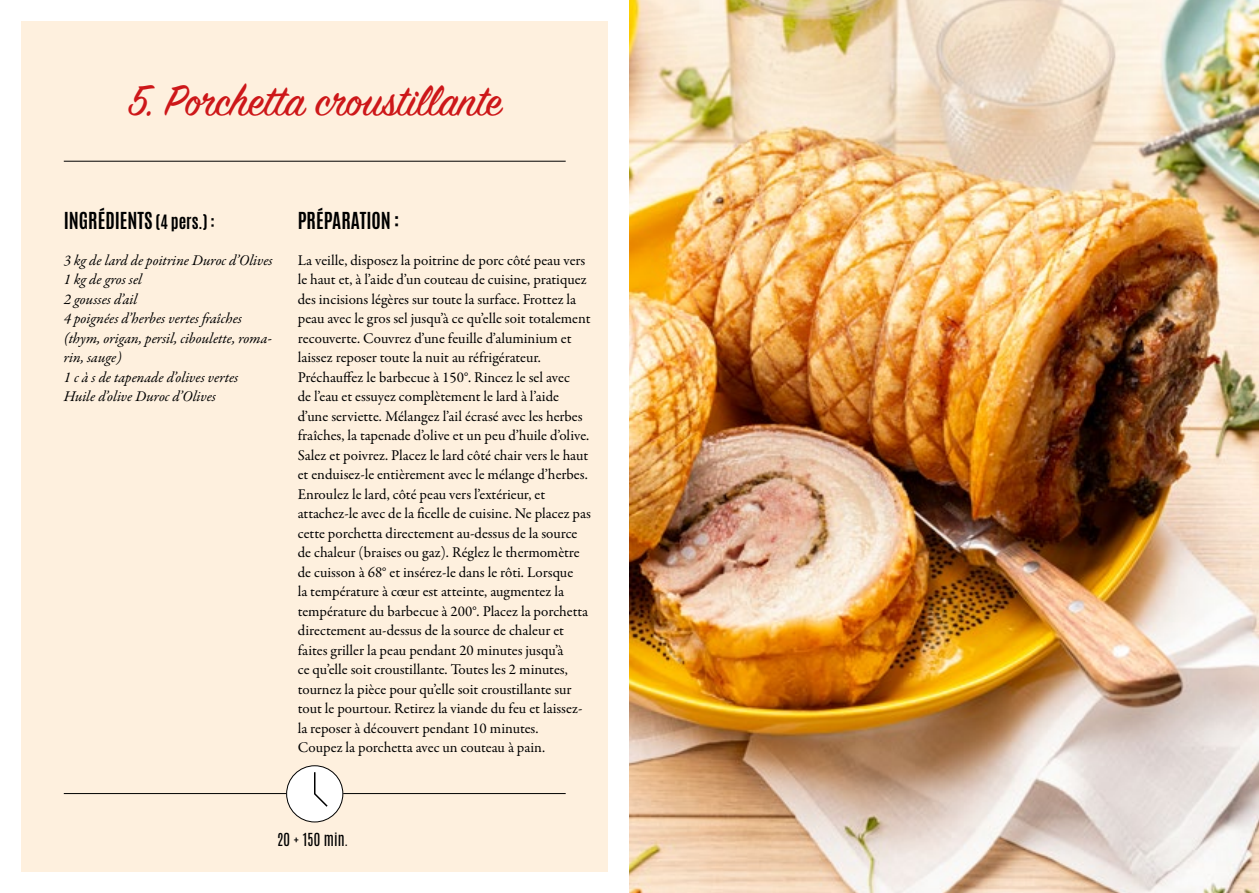
<style>
.page{position:relative;width:1259px;height:893px;background:#fff}
.page>*{position:absolute;margin:0;border:0;box-sizing:border-box;transform-origin:0 0}
.t1{font:48px "Sign Painter House Script";color:#cd1719}
.t2{font:700 19.5px "Antonio";color:#000}
.t3{font:15px/19.5px "Garamond Premr Pro";color:#000}
.t4{font:italic 15px/19.5px "Garamond Premr Pro";color:#000}
.t5{font:15px "Antonio";color:#000}
.s1{font-size:16.5px}
</style>
<div class="page">
<img style="left:629px;top:0;width:630px;height:893px">
<div style="left:21px;top:21px;width:587px;height:851px;background:#fef0de"></div>
<hr style="left:64px;top:161px;width:502px;height:1px;background:#000">
<hr style="left:64px;top:793px;width:222px;height:1px;background:#000">
<hr style="left:343px;top:793px;width:223px;height:1px;background:#000">
<div style="left:287px;top:766px;width:56px;height:56px;background:#fff;border-radius:50%"></div>
<div style="left:286px;top:765px;width:57px;height:57px;border:1px solid #000;border-radius:50%"></div>
<svg style="left:314px;top:772px;width:14px;height:35px"></svg>
<h1 class="t1" style="left:128px;top:71px;width:375px">5. Porchetta croustillante</h1>
<h2 class="t2" style="left:64px;top:206px;width:153px">INGRÉDIENTS <span class="s1">(4 pers.) :</span></h2>
<p class="t4" style="left:64px;top:251px;width:210px">3 kg de lard de poitrine Duroc d’Olives<br>1 kg de gros sel<br>2 gousses d’ail<br>4 poignées d’herbes vertes fraîches (thym, origan, persil, ciboulette, roma&shy;rin, sauge)<br>1 c à s de tapenade d’olives vertes<br>Huile d’olive Duroc d’Olives</p>
<h2 class="t2" style="left:298px;top:206px;width:103px">PRÉPARATION :</h2>
<p class="t3" style="left:298px;top:250px;width:295px">La veille, disposez la poitrine de porc côté peau vers le haut et, à l’aide d’un couteau de cuisine, pratiquez des incisions légères sur toute la surface. Frottez la peau avec le gros sel jusqu’à ce qu’elle soit totalement recouverte. Couvrez d’une feuille d’aluminium et laissez reposer toute la nuit au réfrigérateur.<br>Préchauffez le barbecue à 150°. Rincez le sel avec<br>de l’eau et essuyez complètement le lard à l’aide d’une serviette. Mélangez l’ail écrasé avec les herbes fraîches, la tapenade d’olive et un peu d’huile d’olive.<br>Salez et poivrez. Placez le lard côté chair vers le haut et enduisez-le entièrement avec le mélange d’herbes.<br>Enroulez le lard, côté peau vers l’extérieur, et attachez-le avec de la ficelle de cuisine. Ne placez pas cette porchetta directement au-dessus de la source de chaleur (braises ou gaz). Réglez le thermomètre de cuisson à 68° et insérez-le dans le rôti. Lorsque<br>la température à cœur est atteinte, augmentez la température du barbecue à 200°. Placez la porchetta directement au-dessus de la source de chaleur et faites griller la peau pendant 20 minutes jusqu’à<br>ce qu’elle soit croustillante. Toutes les 2 minutes, tournez la pièce pour qu’elle soit croustillante sur tout le pourtour. Retirez la viande du feu et laissez&shy;la reposer à découvert pendant 10 minutes.<br>Coupez la porchetta avec un couteau à pain.</p>
<p class="t5" style="left:277px;top:828px;width:73px">20 + 150 min.</p>
</div>
